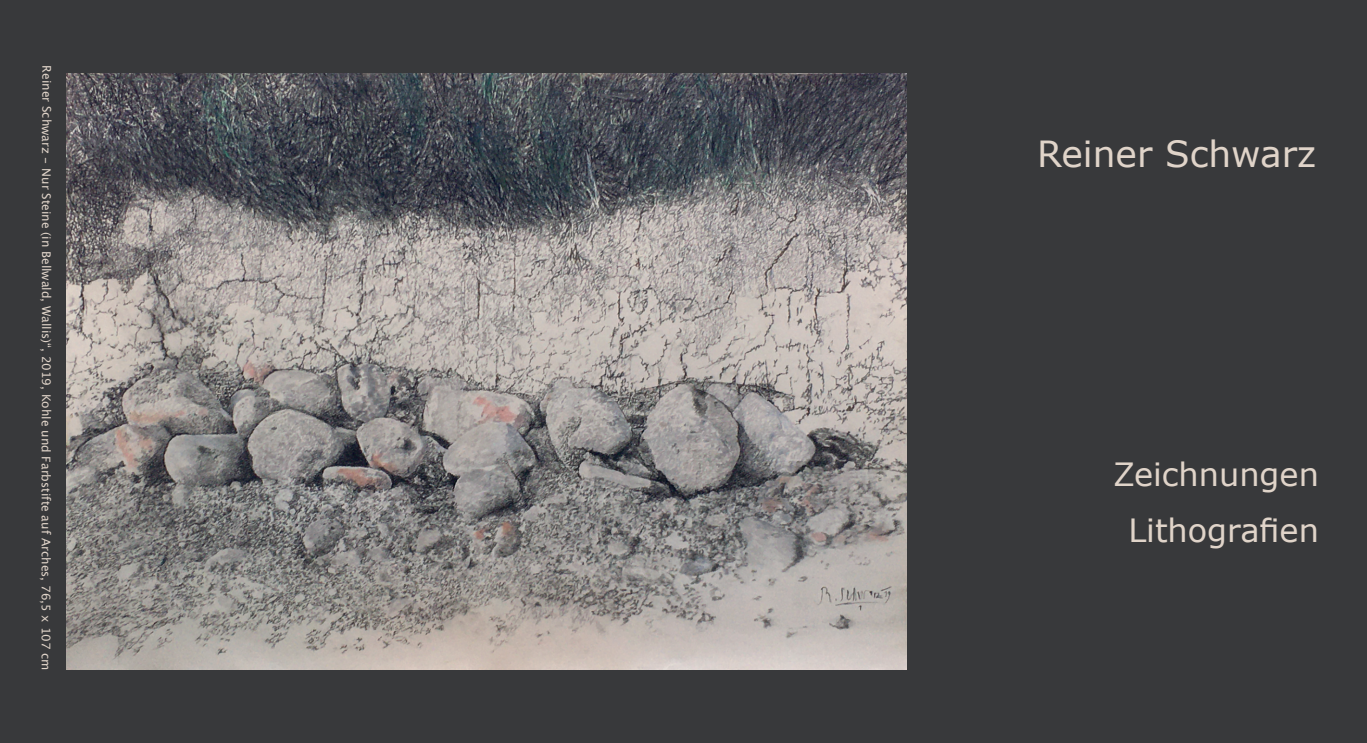
<style>
.page{position:relative;width:1367px;height:743px;background:#fff}
.page>*{position:absolute;margin:0;border:0;box-sizing:border-box;transform-origin:0 0}
.t1{font:36px "Verdana";color:#e0d4c9}
.t2{font:32px/56px "Verdana";color:#e0d4c9;text-align:center}
.t3{font:12px "Lucida Grande";color:#e0d4c9}
</style>
<div class="page">
<div style="left:0;top:0;width:1366px;height:743px;background:#38393b"></div>
<img style="left:66px;top:73px;width:840px;height:597px">
<p class="t3" style="left:51px;top:65px;width:606px;rotate:90deg">Reiner Schwarz - Nur Steine (in Bellwald, Wallis)“, 2019, Kohle und Farbstifte auf Arches, 76,5 x 107 cm</p>
<h1 class="t1" style="left:1037px;top:140px;width:280px">Reiner Schwarz</h1>
<h2 class="t2" style="left:1113px;top:448px;width:207px">Zeichnungen<br>Lithografien</h2>
</div>
